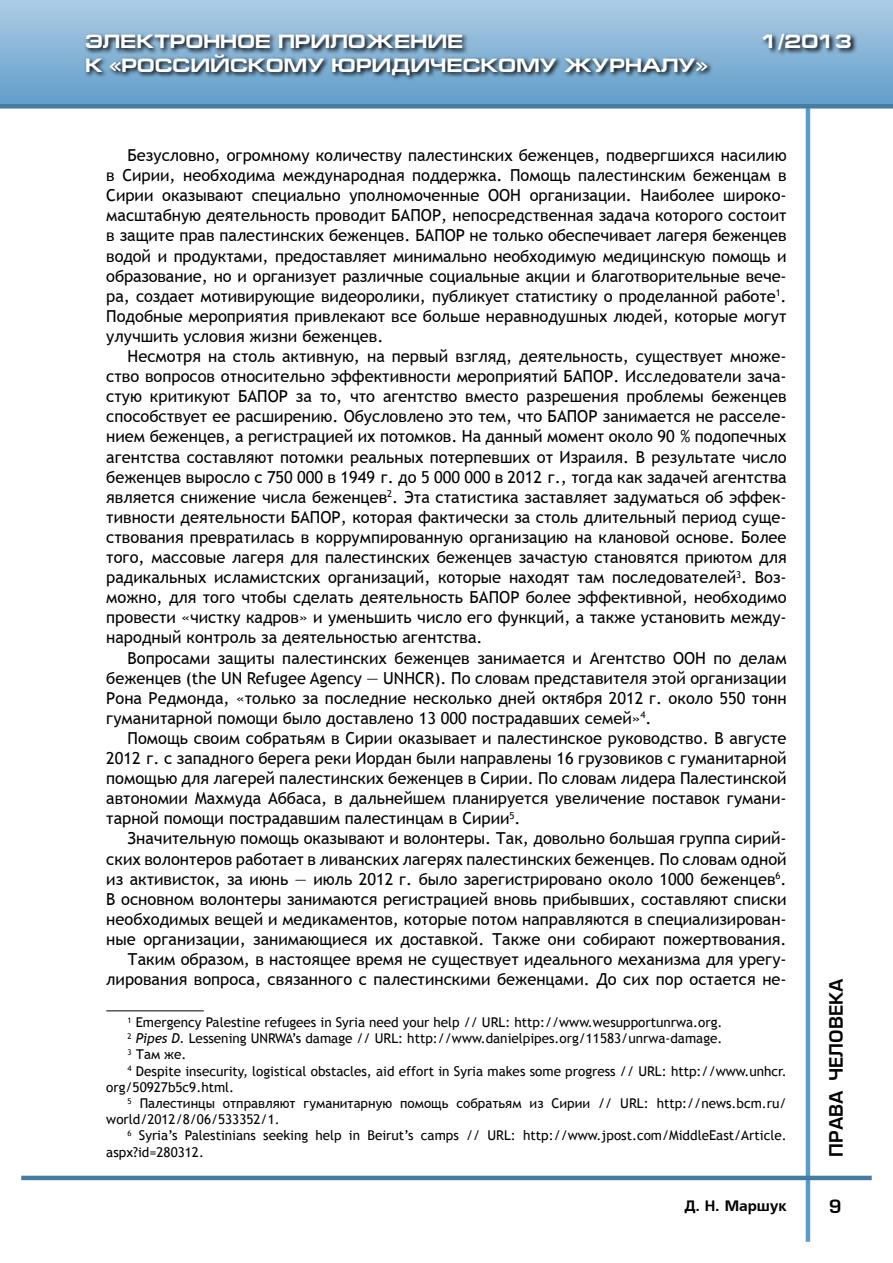
<style>
.page{position:relative;width:893px;height:1263px;background:#fff}
.page>*{position:absolute;margin:0;border:0;box-sizing:border-box;transform-origin:0 0}
.t1{font:700 19.5px "Europe Ext";color:#fff}
.t2{font:18px "Europe Demi Normal";color:#000}
.t3{font:16.5px/20.1px "Trebuchet MS";color:#000;text-align:justify}
.t4{font:15px "Free Set Bold Cyrillic";color:#000}
.t5{font:13.5px "Trebuchet MS";color:#000}
.s1{font-style:italic}
</style>
<div class="page">
<hr style="left:806px;top:91px;width:4px;height:1151px;background:#589cca">
<hr style="left:21px;top:1176px;width:851px;height:4px;background:#467ba2">
<div style="left:0;top:0;width:893px;height:106px;background:linear-gradient(to bottom,#aecce4,#619dc9)"></div>
<div style="left:0;top:104px;width:893px;height:5px;background:#467ba2"></div>
<svg style="left:84px;top:31px;width:774px;height:50px;background:#6b90ac"></svg>
<hr style="left:106px;top:1010px;width:98px;height:1px;background:#000">
<p class="t1" style="left:85px;top:31px;width:380px">ЭЛЕКТРОННОЕ ПРИЛОЖЕНИЕ</p>
<p class="t1" style="left:761px;top:31px;width:92px">1/2013</p>
<p class="t1" style="left:85px;top:54px;width:624px">К «РОССИЙСКОМУ ЮРИДИЧЕСКОМУ ЖУРНАЛУ»</p>
<p class="t3" style="left:106px;top:145px;width:682px;text-indent:21px">Безусловно, огромному количеству палестинских беженцев, подвергшихся насилию в Сирии, необходима международная поддержка. Помощь палестинским беженцам в Сирии оказывают специально уполномоченные ООН организации. Наиболее широко&shy;масштабную деятельность проводит БАПОР, непосредственная задача которого состоит в защите прав палестинских беженцев. БАПОР не только обеспечивает лагеря беженцев водой и продуктами, предоставляет минимально необходимую медицинскую помощь и образование, но и организует различные социальные акции и благотворительные вече&shy;ра, создает мотивирующие видеоролики, публикует статистику о проделанной работе<sup>1</sup>.<br>Подобные мероприятия привлекают все больше неравнодушных людей, которые могут улучшить условия жизни беженцев.</p>
<p class="t3" style="left:106px;top:346px;width:682px;text-indent:21px">Несмотря на столь активную, на первый взгляд, деятельность, существует множе&shy;ство вопросов относительно эффективности мероприятий БАПОР. Исследователи зача&shy;стую критикуют БАПОР за то, что агентство вместо разрешения проблемы беженцев способствует ее расширению. Обусловлено это тем, что БАПОР занимается не расселе&shy;нием беженцев, а регистрацией их потомков. На данный момент около 90 % подопечных агентства составляют потомки реальных потерпевших от Израиля. В результате число беженцев выросло с 750 000 в 1949 г. до 5 000 000 в 2012 г., тогда как задачей агентства является снижение числа беженцев<sup>2</sup>. Эта статистика заставляет задуматься об эффек&shy;тивности деятельности БАПОР, которая фактически за столь длительный период суще&shy;ствования превратилась в коррумпированную организацию на клановой основе. Более того, массовые лагеря для палестинских беженцев зачастую становятся приютом для радикальных исламистских организаций, которые находят там последователей<sup>3</sup>. Воз&shy;можно, для того чтобы сделать деятельность БАПОР более эффективной, необходимо провести «чистку кадров» и уменьшить число его функций, а также установить между&shy;народный контроль за деятельностью агентства.</p>
<p class="t3" style="left:106px;top:648px;width:682px;text-indent:21px">Вопросами защиты палестинских беженцев занимается и Агентство ООН по делам беженцев (the UN Refugee Agency — UNHCR). По словам представителя этой организации Рона Редмонда, «только за последние несколько дней октября 2012 г. около 550 тонн гуманитарной помощи было доставлено 13 000 пострадавших семей»<sup>4</sup>.</p>
<p class="t3" style="left:106px;top:728px;width:682px;text-indent:21px">Помощь своим собратьям в Сирии оказывает и палестинское руководство. В августе 2012 г. с западного берега реки Иордан были направлены 16 грузовиков с гуманитарной помощью для лагерей палестинских беженцев в Сирии. По словам лидера Палестинской автономии Махмуда Аббаса, в дальнейшем планируется увеличение поставок гумани&shy;тарной помощи пострадавшим палестинцам в Сирии<sup>5</sup>.</p>
<p class="t3" style="left:106px;top:829px;width:682px;text-align:right">Значительную помощь оказывают и волонтеры. Так, довольно большая группа сирий&shy;ских волонтеров работает в ливанских лагерях палестинских беженцев. По словам одной из активисток, за июнь — июль 2012 г. было зарегистрировано около 1000 беженцев<sup>6</sup>.<br>В основном волонтеры занимаются регистрацией вновь прибывших, составляют списки необходимых вещей и медикаментов, которые потом направляются в специализирован&shy;ные организации, занимающиеся их доставкой. Также они собирают пожертвования.<br>Таким образом, в настоящее время не существует идеального механизма для урегу&shy;лирования вопроса, связанного с палестинскими беженцами. До сих пор остается не-</p>
<p class="t5" style="left:128px;top:1014px;width:596px"><sup>1</sup> Emergency Palestine refugees in Syria need your help // URL: http://www.wesupportunrwa.org.</p>
<p class="t5" style="left:128px;top:1030px;width:596px"><sup>2</sup> <span class="s1">Pipes D.</span> Lessening UNRWA’s damage // URL: http://www.danielpipes.org/11583/unrwa-damage.</p>
<p class="t5" style="left:128px;top:1047px;width:61px"><sup>3</sup> Там же.</p>
<p class="t5" style="left:128px;top:1063px;width:661px"><sup>4</sup> Despite insecurity, logistical obstacles, aid effort in Syria makes some progress // URL: http://www.unhcr.</p>
<p class="t5" style="left:106px;top:1079px;width:129px">org/50927b5c9.html.</p>
<p class="t5" style="left:128px;top:1095px;width:660px"><sup>5</sup> Палестинцы отправляют гуманитарную помощь собратьям из Сирии // URL: http://news.bcm.ru/</p>
<p class="t5" style="left:106px;top:1111px;width:175px">world/2012/8/06/533352/1.</p>
<p class="t5" style="left:128px;top:1128px;width:661px"><sup>6</sup> Syria’s Palestinians seeking help in Beirut’s camps // URL: http://www.jpost.com/MiddleEast/Article.</p>
<p class="t5" style="left:106px;top:1144px;width:99px">aspx?id=280312.</p>
<p class="t4" style="left:685px;top:1197px;width:104px">Д. Н. Маршук</p>
<p class="t2" style="left:826px;top:1157px;width:180px;rotate:-90deg">права человека</p>
<p class="t2" style="left:829px;top:1196px;width:14px">9</p>
</div>
